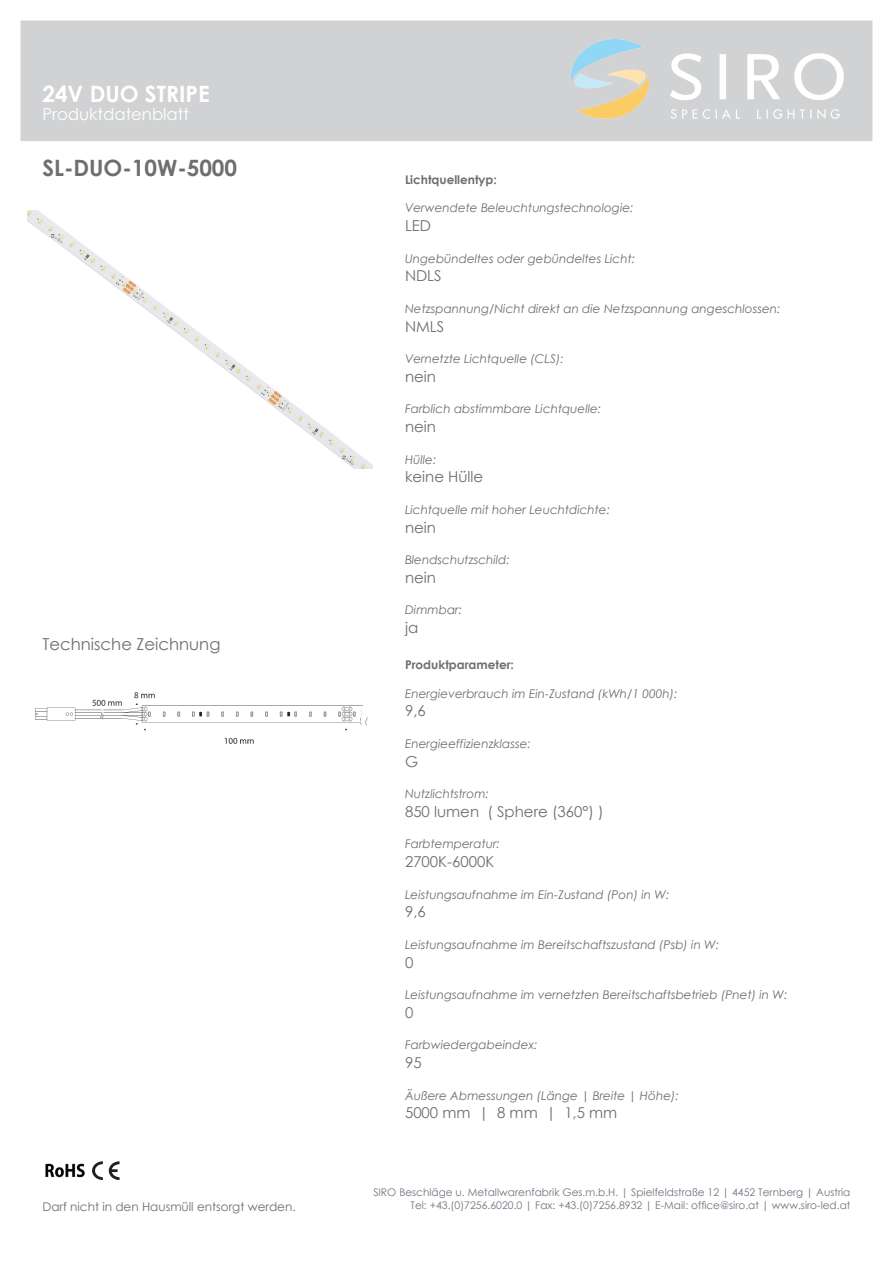
<style>
.page{position:relative;width:893px;height:1263px;background:#fff}
.page>*{position:absolute;margin:0;border:0;box-sizing:border-box;transform-origin:0 0}
.t1{font:700 22.5px "Century Gothic";color:#6e6e6e}
.t2{font:700 22.5px "Century Gothic";color:#fff}
.t3{font:16.5px "Century Gothic";color:#6e6e6e}
.t4{font:16.5px "Century Gothic";color:#fff}
.t5{font:15px "Century Gothic";color:#6e6e6e}
.t6{font:italic 12px "Century Gothic";color:#6e6e6e}
.t7{font:12px "Century Gothic";color:#6e6e6e}
.t8{font:700 12px "Century Gothic";color:#6e6e6e}
.t9{font:10.5px/12.6px "Century Gothic";color:#6d747f;text-align:right}
</style>
<div class="page">
<div style="left:21px;top:21px;width:851px;height:120px;background:#d1d2d4"></div>
<img style="left:571px;top:40px;width:272px;height:78px">
<img style="left:45px;top:1163px;width:40px;height:15px">
<svg style="left:92px;top:1161px;width:27px;height:19px"></svg>
<img style="left:27px;top:210px;width:345px;height:259px">
<img style="left:35px;top:692px;width:333px;height:52px">
<h1 class="t2" style="left:42px;top:80px;width:169px">24V DUO STRIPE</h1>
<h2 class="t4" style="left:42px;top:104px;width:148px">Produktdatenblatt</h2>
<h1 class="t1" style="left:42px;top:154px;width:196px">SL-DUO-10W-5000</h1>
<h2 class="t3" style="left:42px;top:633px;width:179px">Technische Zeichnung</h2>
<p class="t7" style="left:42px;top:1199px;width:255px">Darf nicht in den Hausmüll entsorgt werden.</p>
<p class="t8" style="left:405px;top:172px;width:93px">Lichtquellentyp:</p>
<p class="t6" style="left:405px;top:201px;width:230px">Verwendete Beleuchtungstechnologie:</p>
<p class="t5" style="left:405px;top:216px;width:28px">LED</p>
<p class="t6" style="left:405px;top:251px;width:231px">Ungebündeltes oder gebündeltes Licht:</p>
<p class="t5" style="left:405px;top:267px;width:38px">NDLS</p>
<p class="t6" style="left:405px;top:301px;width:377px">Netzspannung/Nicht direkt an die Netzspannung angeschlossen:</p>
<p class="t5" style="left:405px;top:317px;width:41px">NMLS</p>
<p class="t6" style="left:405px;top:351px;width:160px">Vernetzte Lichtquelle (CLS):</p>
<p class="t5" style="left:405px;top:367px;width:33px">nein</p>
<p class="t6" style="left:405px;top:402px;width:198px">Farblich abstimmbare Lichtquelle:</p>
<p class="t5" style="left:405px;top:417px;width:33px">nein</p>
<p class="t6" style="left:405px;top:452px;width:33px">Hülle:</p>
<p class="t5" style="left:405px;top:468px;width:80px">keine Hülle</p>
<p class="t6" style="left:405px;top:502px;width:206px">Lichtquelle mit hoher Leuchtdichte:</p>
<p class="t5" style="left:405px;top:518px;width:33px">nein</p>
<p class="t6" style="left:405px;top:552px;width:106px">Blendschutzschild:</p>
<p class="t5" style="left:405px;top:568px;width:33px">nein</p>
<p class="t6" style="left:405px;top:603px;width:59px">Dimmbar:</p>
<p class="t5" style="left:405px;top:618px;width:15px">ja</p>
<p class="t8" style="left:405px;top:657px;width:110px">Produktparameter:</p>
<p class="t6" style="left:405px;top:686px;width:274px">Energieverbrauch im Ein-Zustand (kWh/1 000h):</p>
<p class="t5" style="left:405px;top:702px;width:22px">9,6</p>
<p class="t6" style="left:405px;top:736px;width:127px">Energieeffizienzklasse:</p>
<p class="t5" style="left:405px;top:752px;width:15px">G</p>
<p class="t6" style="left:405px;top:786px;width:85px">Nutzlichtstrom:</p>
<p class="t5" style="left:405px;top:802px;width:200px">850 lumen ( Sphere (360°) )</p>
<p class="t6" style="left:405px;top:837px;width:96px">Farbtemperatur:</p>
<p class="t5" style="left:405px;top:852px;width:91px">2700K-6000K</p>
<p class="t6" style="left:405px;top:887px;width:266px">Leistungsaufnahme im Ein-Zustand (Pon) in W:</p>
<p class="t5" style="left:405px;top:903px;width:22px">9,6</p>
<p class="t6" style="left:405px;top:937px;width:316px">Leistungsaufnahme im Bereitschaftszustand (Psb) in W:</p>
<p class="t5" style="left:405px;top:953px;width:10px">0</p>
<p class="t6" style="left:405px;top:987px;width:384px">Leistungsaufnahme im vernetzten Bereitschaftsbetrieb (Pnet) in W:</p>
<p class="t5" style="left:405px;top:1003px;width:10px">0</p>
<p class="t6" style="left:405px;top:1038px;width:134px">Farbwiedergabeindex:</p>
<p class="t5" style="left:405px;top:1053px;width:18px">95</p>
<p class="t6" style="left:405px;top:1088px;width:275px">Äußere Abmessungen (Länge | Breite | Höhe):</p>
<p class="t5" style="left:405px;top:1104px;width:214px">5000 mm | 8 mm | 1,5 mm</p>
<p class="t9" style="left:373px;top:1186px;width:479px">SIRO Beschläge u. Metallwarenfabrik Ges.m.b.H. | Spielfeldstraße 12 | 4452 Ternberg | Austria<br>Tel: +43.(0)7256.6020.0 | Fax: +43.(0)7256.8932 | E-Mail: office@siro.at | www.siro-led.at</p>
</div>
